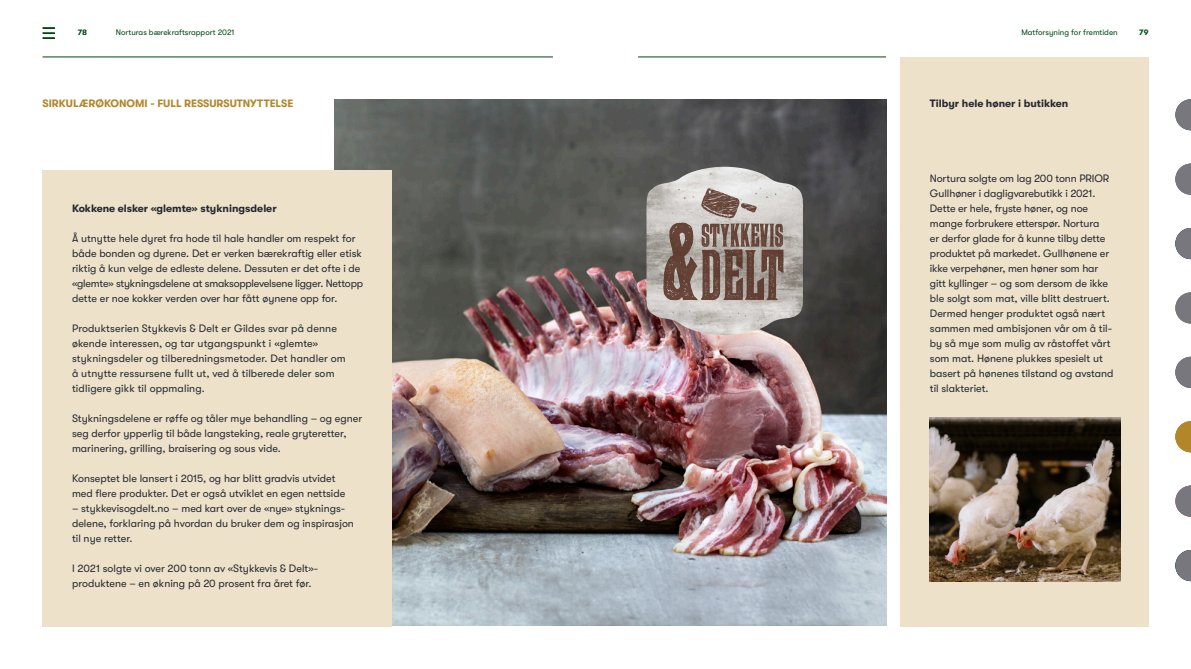
<style>
.page{position:relative;width:1191px;height:669px;background:#fff}
.page>*{position:absolute;margin:0;border:0;box-sizing:border-box;transform-origin:0 0}
.t1{font:10.7px/15px "GT Walsheim";color:#242a32}
.t2{font:700 10.7px "GT Walsheim";color:#242a32}
.t3{font:700 10.7px "GT Walsheim";color:#b38729}
.t4{font:8px "GT Walsheim";color:#004710}
.t5{font:700 8px "GT Walsheim";color:#004710}
</style>
<div class="page">
<hr style="left:43px;top:57px;width:510px;height:1px;background:#004710">
<hr style="left:638px;top:57px;width:248px;height:1px;background:#004710">
<svg style="left:43px;top:27px;width:12px;height:12px"></svg>
<img style="left:334px;top:99px;width:552px;height:527px">
<img style="left:645px;top:167px;width:159px;height:168px">
<svg style="left:663px;top:188px;width:120px;height:112px;background:#9a8981"></svg>
<div style="left:900px;top:57px;width:248px;height:569px;background:#ede1c9"></div>
<div style="left:43px;top:170px;width:349px;height:456px;background:#ede1c9"></div>
<svg style="left:1175px;top:164px;width:16px;height:31px"></svg>
<svg style="left:1175px;top:99px;width:16px;height:31px"></svg>
<svg style="left:1175px;top:228px;width:16px;height:31px"></svg>
<svg style="left:1175px;top:292px;width:16px;height:32px"></svg>
<svg style="left:1175px;top:486px;width:16px;height:31px"></svg>
<svg style="left:1175px;top:421px;width:16px;height:31px"></svg>
<svg style="left:1175px;top:357px;width:16px;height:31px"></svg>
<svg style="left:1175px;top:550px;width:16px;height:31px"></svg>
<img style="left:930px;top:417px;width:190px;height:164px">
<p class="t5" style="left:78px;top:28px;width:11px">78</p>
<p class="t4" style="left:116px;top:28px;width:120px">Norturas bærekraftsrapport 2021</p>
<h3 class="t3" style="left:43px;top:98px;width:252px">SIRKULÆRØKONOMI - FULL RESSURSUTNYTTELSE</h3>
<p class="t2" style="left:72px;top:202px;width:206px">Kokkene elsker «glemte» stykningsdeler</p>
<p class="t1" style="left:72px;top:231px;width:292px">Å utnytte hele dyret fra hode til hale handler om respekt for både bonden og dyrene. Det er verken bærekraftig eller etisk riktig å kun velge de edleste delene. Dessuten er det ofte i de «glemte» stykningsdelene at smaksopplevelsene ligger. Nettopp dette er noe kokker verden over har fått øynene opp for.</p>
<p class="t1" style="left:72px;top:321px;width:275px">Produktserien Stykkevis &amp; Delt er Gildes svar på denne økende interessen, og tar utgangspunkt i «glemte» stykningsdeler og tilberedningsmetoder. Det handler om å utnytte ressursene fullt ut, ved å tilberede deler som tidligere gikk til oppmaling.</p>
<p class="t1" style="left:72px;top:411px;width:292px">Stykningsdelene er røffe og tåler mye behandling – og egner seg derfor ypperlig til både langsteking, reale gryteretter, marinering, grilling, braisering og sous vide.</p>
<p class="t1" style="left:72px;top:471px;width:275px">Konseptet ble lansert i 2015, og har blitt gradvis utvidet med flere produkter. Det er også utviklet en egen nettside</p>
<p class="t1" style="left:72px;top:501px;width:283px">– stykkevisogdelt.no – med kart over de «nye» styknings&shy;delene, forklaring på hvordan du bruker dem og inspirasjon til nye retter.</p>
<p class="t1" style="left:72px;top:561px;width:247px">I 2021 solgte vi over 200 tonn av «Stykkevis &amp; Delt»- produktene – en økning på 20 prosent fra året før.</p>
<p class="t4" style="left:1021px;top:28px;width:98px">Matforsyning for fremtiden</p>
<p class="t5" style="left:1139px;top:28px;width:11px">79</p>
<p class="t2" style="left:930px;top:98px;width:140px">Tilbyr hele høner i butikken</p>
<p class="t1" style="left:930px;top:171px;width:185px">Nortura solgte om lag 200 tonn PRIOR Gullhøner i dagligvarebutikk i 2021.<br>Dette er hele, fryste høner, og noe mange forbrukere etterspør. Nortura<br>er derfor glade for å kunne tilby dette produktet på markedet. Gullhønene er ikke verpehøner, men høner som har gitt kyllinger – og som dersom de ikke ble solgt som mat, ville blitt destruert.<br>Dermed henger produktet også nært sammen med ambisjonen vår om å til&shy;by så mye som mulig av råstoffet vårt som mat. Hønene plukkes spesielt ut basert på hønenes tilstand og avstand til slakteriet.</p>
</div>
